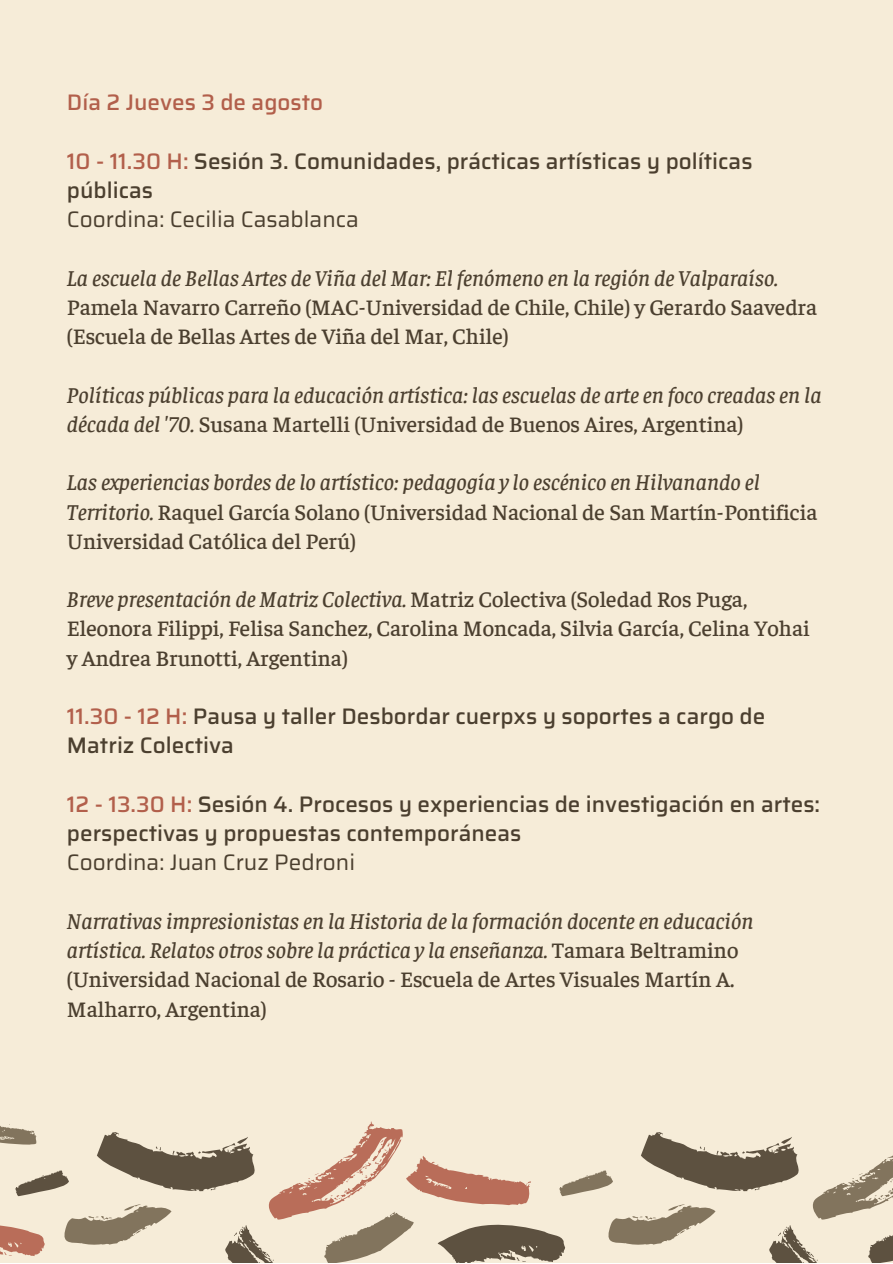
<style>
.page{position:relative;width:893px;height:1264px;background:#fff}
.page>*{position:absolute;margin:0;border:0;box-sizing:border-box;transform-origin:0 0}
.t1{font:500 22.5px/29.2px "Faustina";color:#4b3f2f}
.t2{font:italic 500 22.5px/29.2px "Faustina";color:#4b3f2f}
.t3{font:500 22.5px/29.2px "Saira";color:#4b3f2f}
.t4{font:22.5px "Saira";color:#4b3f2f}
.t5{font:500 22.5px "Saira";color:#b25f4b}
.s1{color:#b25f4b}
.s2{font-style:italic}
.s3{font-style:normal}
</style>
<div class="page">
<div style="left:0;top:0;width:892px;height:1262px;background:#f6ecd8"></div>
<svg style="left:0;top:1121px;width:892px;height:141px"></svg>
<p class="t5" style="left:67px;top:85px;width:258px">Día 2 Jueves 3 de agosto</p>
<p class="t3" style="left:67px;top:146px;width:687px"><span class="s1">10 - 11.30 H:</span> Sesión 3. Comunidades, prácticas artísticas y políticas públicas</p>
<p class="t4" style="left:67px;top:201px;width:293px">Coordina: Cecilia Casablanca</p>
<p class="t1" style="left:67px;top:262px;width:751px"><span class="s2">La escuela de Bellas Artes de Viña del Mar: El fenómeno en la región de Valparaíso.<br></span>Pamela Navarro Carreño (MAC-Universidad de Chile, Chile) y Gerardo Saavedra (Escuela de Bellas Artes de Viña del Mar, Chile)</p>
<p class="t2" style="left:67px;top:378px;width:756px">Políticas públicas para la educación artística: las escuelas de arte en foco creadas en la década del '70. <span class="s3">Susana Martelli (Universidad de Buenos Aires, Argentina)</span></p>
<p class="t1" style="left:67px;top:466px;width:752px"><span class="s2">Las experiencias bordes de lo artístico: pedagogía y lo escénico en Hilvanando el<br>Territorio.</span> Raquel García Solano (Universidad Nacional de San Martín-Pontificia<br>Universidad Católica del Perú)</p>
<p class="t1" style="left:67px;top:583px;width:744px"><span class="s2">Breve presentación de Matriz Colectiva.</span> Matriz Colectiva (Soledad Ros Puga,<br>Eleonora Filippi, Felisa Sanchez, Carolina Moncada, Silvia García, Celina Yohai</p>
<p class="t1" style="left:67px;top:641px;width:282px">y Andrea Brunotti, Argentina)</p>
<p class="t3" style="left:67px;top:701px;width:700px"><span class="s1">11.30 - 12 H:</span> Pausa y taller Desbordar cuerpxs y soportes a cargo de<br>Matriz Colectiva</p>
<p class="t3" style="left:67px;top:789px;width:754px"><span class="s1">12 - 13.30 H:</span> Sesión 4. Procesos y experiencias de investigación en artes: perspectivas y propuestas contemporáneas</p>
<p class="t4" style="left:67px;top:844px;width:289px">Coordina: Juan Cruz Pedroni</p>
<p class="t2" style="left:67px;top:905px;width:688px">Narrativas impresionistas en la Historia de la formación docente en educación artística. Relatos otros sobre la práctica y la enseñanza. <span class="s3">Tamara Beltramino (Universidad Nacional de Rosario - Escuela de Artes Visuales Martín A.<br>Malharro, Argentina)</span></p>
</div>
